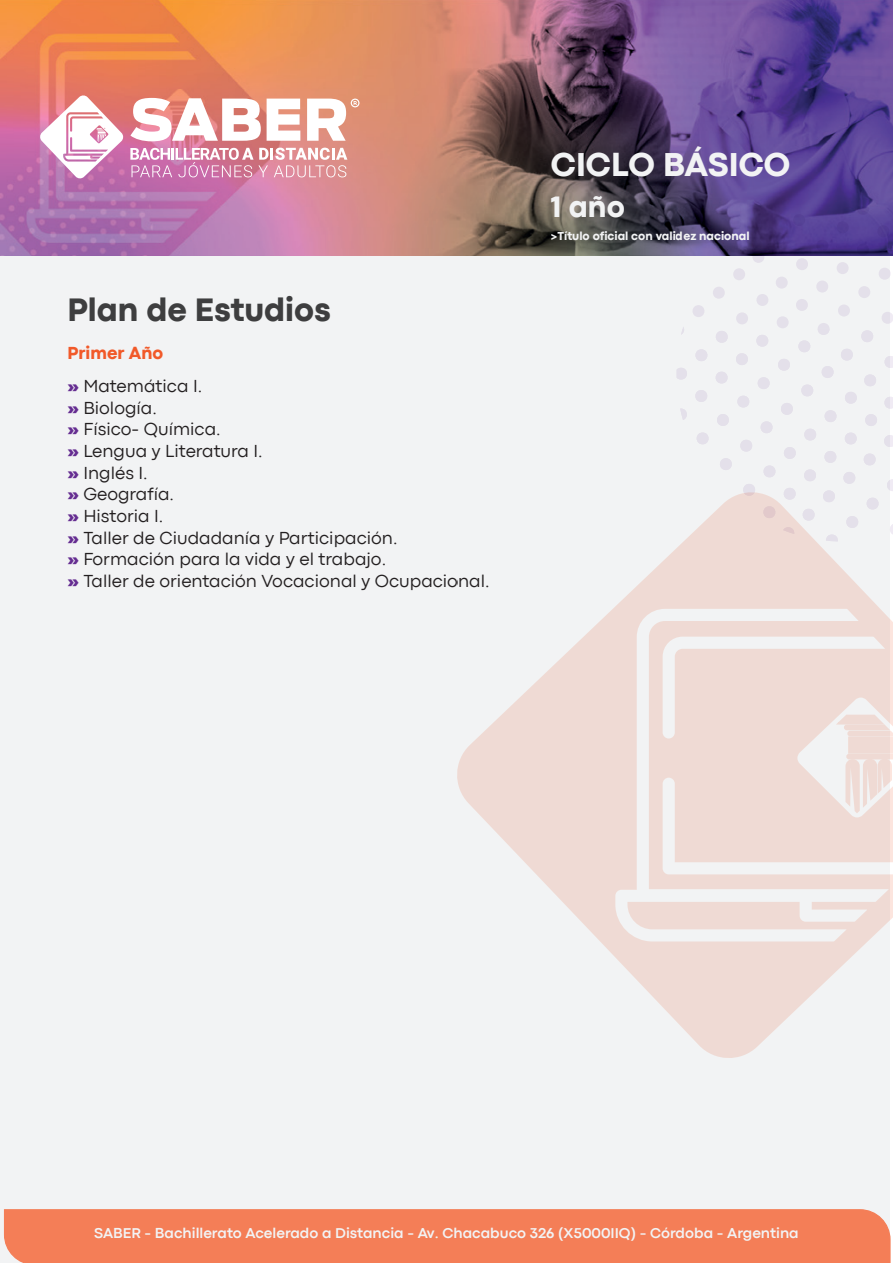
<style>
.page{position:relative;width:893px;height:1263px;background:#fff}
.page>*{position:absolute;margin:0;border:0;box-sizing:border-box;transform-origin:0 0}
.t1{font:800 34.2px "Codec Pro";color:#f2f3f4}
.t2{font:800 33.45px "Codec Pro";color:#3e3e3f}
.t3{font:800 30.45px "Codec Pro";color:#f2f3f4}
.t4{font:18px/21.6px "Codec Pro News";color:#231f20}
.t5{font:800 18px "Codec Pro";color:#f15929}
.t6{font:700 15px "Codec Pro";color:#f2f3f4}
.t7{font:800 12px "Codec Pro";color:#f2f3f4}
.s1{font-family:"Codec Pro";font-weight:800;color:#652d91}
</style>
<div class="page">
<div style="left:0;top:0;width:890px;height:1263px;background:#f2f3f4"></div>
<img style="left:0;top:0;width:893px;height:256px">
<svg style="left:39px;top:95px;width:85px;height:84px"></svg>
<svg style="left:130px;top:148px;width:217px;height:29px"></svg>
<svg style="left:130px;top:98px;width:131px;height:43px"></svg>
<svg style="left:267px;top:99px;width:33px;height:42px"></svg>
<svg style="left:307px;top:99px;width:52px;height:42px"></svg>
<div style="left:4px;top:1209px;width:887px;height:54px;background:#f47e57"></div>
<svg style="left:857px;top:206px;width:12px;height:9px"></svg>
<svg style="left:836px;top:221px;width:13px;height:12px"></svg>
<svg style="left:792px;top:214px;width:14px;height:12px"></svg>
<svg style="left:816px;top:240px;width:13px;height:12px"></svg>
<svg style="left:772px;top:232px;width:13px;height:12px"></svg>
<svg style="left:796px;top:258px;width:12px;height:12px"></svg>
<svg style="left:752px;top:251px;width:13px;height:12px"></svg>
<svg style="left:776px;top:277px;width:12px;height:12px"></svg>
<svg style="left:877px;top:225px;width:13px;height:12px"></svg>
<svg style="left:856px;top:244px;width:14px;height:12px"></svg>
<svg style="left:837px;top:262px;width:12px;height:12px"></svg>
<svg style="left:816px;top:281px;width:12px;height:11px"></svg>
<svg style="left:796px;top:299px;width:12px;height:12px"></svg>
<svg style="left:879px;top:268px;width:12px;height:12px"></svg>
<svg style="left:858px;top:286px;width:12px;height:12px"></svg>
<svg style="left:882px;top:312px;width:11px;height:12px"></svg>
<svg style="left:838px;top:305px;width:12px;height:11px"></svg>
<svg style="left:861px;top:330px;width:12px;height:12px"></svg>
<svg style="left:884px;top:356px;width:9px;height:12px"></svg>
<svg style="left:818px;top:323px;width:12px;height:12px"></svg>
<svg style="left:841px;top:349px;width:12px;height:12px"></svg>
<svg style="left:864px;top:374px;width:12px;height:12px"></svg>
<svg style="left:884px;top:397px;width:9px;height:12px"></svg>
<svg style="left:733px;top:268px;width:12px;height:12px"></svg>
<svg style="left:757px;top:294px;width:11px;height:12px"></svg>
<svg style="left:713px;top:287px;width:12px;height:12px"></svg>
<svg style="left:736px;top:312px;width:12px;height:12px"></svg>
<svg style="left:693px;top:305px;width:11px;height:12px"></svg>
<svg style="left:716px;top:331px;width:12px;height:12px"></svg>
<svg style="left:681px;top:327px;width:3px;height:8px"></svg>
<svg style="left:695px;top:349px;width:13px;height:12px"></svg>
<svg style="left:676px;top:368px;width:11px;height:12px"></svg>
<svg style="left:777px;top:316px;width:12px;height:12px"></svg>
<svg style="left:756px;top:335px;width:12px;height:12px"></svg>
<svg style="left:736px;top:353px;width:12px;height:12px"></svg>
<svg style="left:716px;top:372px;width:12px;height:12px"></svg>
<svg style="left:695px;top:390px;width:12px;height:12px"></svg>
<svg style="left:680px;top:408px;width:7px;height:12px"></svg>
<svg style="left:798px;top:340px;width:12px;height:12px"></svg>
<svg style="left:821px;top:366px;width:13px;height:12px"></svg>
<svg style="left:845px;top:392px;width:12px;height:12px"></svg>
<svg style="left:778px;top:359px;width:12px;height:12px"></svg>
<svg style="left:801px;top:384px;width:12px;height:12px"></svg>
<svg style="left:824px;top:410px;width:13px;height:12px"></svg>
<svg style="left:758px;top:377px;width:12px;height:12px"></svg>
<svg style="left:781px;top:403px;width:12px;height:12px"></svg>
<svg style="left:804px;top:429px;width:12px;height:12px"></svg>
<svg style="left:737px;top:396px;width:12px;height:12px"></svg>
<svg style="left:760px;top:421px;width:13px;height:12px"></svg>
<svg style="left:784px;top:447px;width:12px;height:12px"></svg>
<svg style="left:717px;top:414px;width:12px;height:12px"></svg>
<svg style="left:740px;top:440px;width:12px;height:12px"></svg>
<svg style="left:763px;top:465px;width:13px;height:12px"></svg>
<svg style="left:696px;top:432px;width:13px;height:12px"></svg>
<svg style="left:720px;top:458px;width:12px;height:12px"></svg>
<svg style="left:743px;top:484px;width:12px;height:8px"></svg>
<svg style="left:865px;top:414px;width:12px;height:12px"></svg>
<svg style="left:845px;top:432px;width:12px;height:12px"></svg>
<svg style="left:824px;top:451px;width:13px;height:12px"></svg>
<svg style="left:804px;top:469px;width:12px;height:12px"></svg>
<svg style="left:784px;top:488px;width:11px;height:4px"></svg>
<svg style="left:884px;top:435px;width:9px;height:12px"></svg>
<svg style="left:864px;top:453px;width:12px;height:12px"></svg>
<svg style="left:887px;top:479px;width:6px;height:12px"></svg>
<svg style="left:843px;top:472px;width:12px;height:12px"></svg>
<svg style="left:825px;top:490px;width:8px;height:2px"></svg>
<svg style="left:457px;top:492px;width:436px;height:566px"></svg>
<svg style="left:833px;top:712px;width:60px;height:103px"></svg>
<h1 class="t1" style="left:551px;top:144px;width:241px">CICLO BÁSICO</h1>
<h3 class="t3" style="left:551px;top:189px;width:76px">1 año</h3>
<h2 class="t2" style="left:68px;top:290px;width:265px">Plan de Estudios</h2>
<p class="t5" style="left:68px;top:342px;width:97px">Primer Año</p>
<p class="t4" style="left:68px;top:377px;width:423px"><span class="s1">»</span> Matemática I.<br><span class="s1">»</span> Biología.<br><span class="s1">»</span> Físico- Química.<br><span class="s1">»</span> Lengua y Literatura I.<br><span class="s1">»</span> Inglés I.<br><span class="s1">»</span> Geografía.<br><span class="s1">»</span> Historia I.<br><span class="s1">»</span> Taller de Ciudadanía y Participación.<br><span class="s1">»</span> Formación para la vida y el trabajo.<br><span class="s1">»</span> Taller de orientación Vocacional y Ocupacional.</p>
<p class="t7" style="left:551px;top:229px;width:200px">&gt;Título oficial con validez nacional</p>
<p class="t6" style="left:94px;top:1227px;width:706px">SABER - Bachillerato Acelerado a Distancia - Av. Chacabuco 326 (X5000IIQ) - Córdoba - Argentina</p>
</div>
